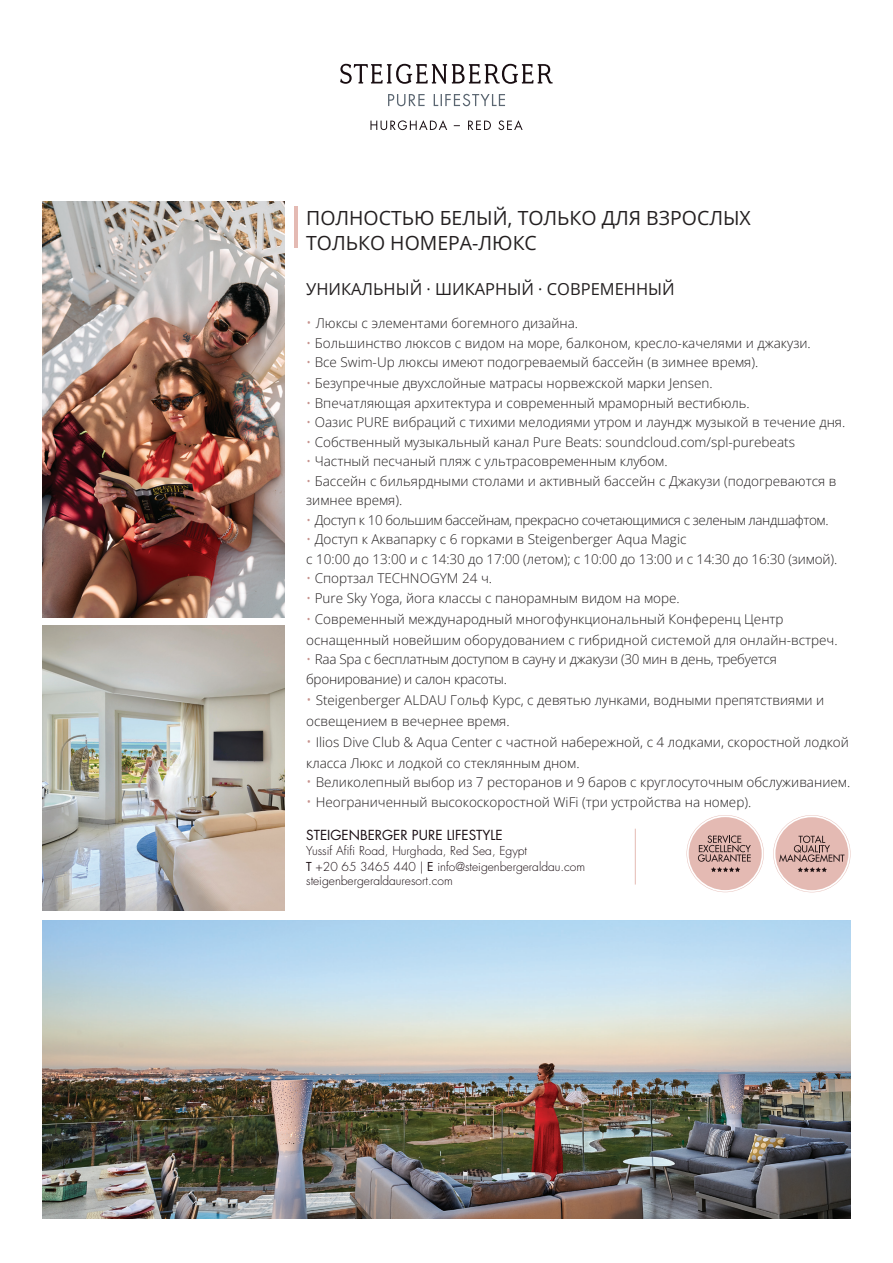
<style>
.page{position:relative;width:893px;height:1263px;background:#fff}
.page>*{position:absolute;margin:0;border:0;box-sizing:border-box;transform-origin:0 0}
.t1{font:19.5px/25.2px "Open Sans";color:#231f20}
.t2{font:16.5px "Open Sans";color:#231f20}
.t3{font:300 13.5px/21px "Open Sans";color:#231f20}
.t4{font:300 13.5px/19.5px "Open Sans";letter-spacing:-.02em;color:#231f20}
.t5{font:300 13.5px "Open Sans";letter-spacing:-.03em;color:#231f20}
.t6{font:13.5px "Futura Std";color:#1a0d12}
.t7{font:300 12px/16.2px "Futura Std";color:#1a0d12}
.s1{font-size:15px;color:#c7938e}
.s2{color:#c7938e}
.s3{font-weight:400}
</style>
<div class="page">
<svg style="left:340px;top:64px;width:213px;height:20px"></svg>
<svg style="left:388px;top:94px;width:117px;height:12px"></svg>
<svg style="left:370px;top:120px;width:153px;height:10px"></svg>
<img style="left:43px;top:202px;width:242px;height:416px">
<img style="left:43px;top:625px;width:242px;height:286px">
<img style="left:43px;top:920px;width:807px;height:298px">
<hr style="left:294px;top:206px;width:3px;height:42px;background:#e4bab3">
<svg style="left:687px;top:815px;width:77px;height:77px"></svg>
<svg style="left:773px;top:815px;width:77px;height:77px"></svg>
<hr style="left:635px;top:829px;width:1px;height:55px;background:#e4bab3">
<h1 class="t1" style="left:306px;top:205px;width:446px">ПОЛНОСТЬЮ БЕЛЫЙ, ТОЛЬКО ДЛЯ ВЗРОСЛЫХ<br>ТОЛЬКО НОМЕРА-ЛЮКС</h1>
<p class="t2" style="left:306px;top:278px;width:370px">УНИКАЛЬНЫЙ · ШИКАРНЫЙ · СОВРЕМЕННЫЙ</p>
<p class="t3" style="left:306px;top:312px;width:273px"><span class="s1">•</span> Люксы с элементами богемного дизайна.</p>
<p class="t3" style="left:306px;top:332px;width:506px"><span class="s2">•</span> Большинство люксов c видом на море, балконом, кресло-качелями и джакузи.</p>
<p class="t3" style="left:306px;top:351px;width:454px"><span class="s2">•</span> Все Swim-Up люксы имеют подогреваемый бассейн (в зимнее время).</p>
<p class="t3" style="left:306px;top:372px;width:408px"><span class="s2">•</span> Безупречные двухслойные матрасы норвежской марки Jensen.</p>
<p class="t3" style="left:306px;top:392px;width:445px"><span class="s2">•</span> Впечатляющая архитектура и современный мраморный вестибюль.</p>
<p class="t3" style="left:306px;top:411px;width:541px"><span class="s2">•</span> Оазис PURE вибраций с тихими мелодиями утром и лаундж музыкой в течение дня.</p>
<p class="t3" style="left:306px;top:431px;width:490px"><span class="s2">•</span> Собственный музыкальный канал Pure Beats: soundcloud.com/spl-purebeats</p>
<p class="t3" style="left:306px;top:450px;width:363px"><span class="s2">•</span> Частный песчаный пляж с ультрасовременным клубом.</p>
<p class="t3" style="left:306px;top:470px;width:532px;line-height:19.5px"><span class="s2">•</span> Бассейн с бильярдными столами и активный бассейн с Джакузи (подогреваются в зимнее время).</p>
<p class="t5" style="left:306px;top:510px;width:524px"><span class="s2">•</span> Доступ к 10 большим бассейнам, прекрасно сочетающимися с зеленым ландшафтом.</p>
<p class="t3" style="left:306px;top:529px;width:533px;line-height:19.5px"><span class="s2">•</span> Доступ к Аквапарку с 6 горками в Steigenberger Aqua Magic<br>с 10:00 до 13:00 и с 14:30 до 17:00 (летом); с 10:00 до 13:00 и с 14:30 до 16:30 (зимой).</p>
<p class="t3" style="left:306px;top:567px;width:187px"><span class="s2">•</span> Спортзал TECHNOGYM 24 ч.</p>
<p class="t3" style="left:306px;top:587px;width:375px"><span class="s2">•</span> Pure Sky Yoga, йога классы c панорамным видом на море.</p>
<p class="t3" style="left:306px;top:608px;width:533px"><span class="s2">•</span> Современный международный многофункциональный Конференц Центр оснащенный новейшим оборудованием с гибридной системой для онлайн-встреч.</p>
<p class="t4" style="left:306px;top:649px;width:472px"><span class="s2">•</span> Raa Spa с бесплатным доступом в сауну и джакузи (30 мин в день, требуется бронирование) и салон красоты.</p>
<p class="t3" style="left:306px;top:689px;width:519px"><span class="s1">•</span> Steigenberger ALDAU Гольф Курс, с девятью лунками, водными препятствиями и освещением в вечернее время.</p>
<p class="t3" style="left:306px;top:731px;width:544px"><span class="s1">•</span> Ilios Dive Club &amp; Aqua Center c частной набережной, с 4 лодками, скоростной лодкой класса Люкс и лодкой со стеклянным дном.</p>
<p class="t3" style="left:306px;top:771px;width:546px"><span class="s1">•</span> Великолепный выбор из 7 ресторанов и 9 баров с круглосуточным обслуживанием.</p>
<p class="t3" style="left:306px;top:791px;width:447px"><span class="s1">•</span> Неограниченный высокоскоростной WiFi (три устройства на номер).</p>
<p class="t6" style="left:306px;top:827px;width:198px">STEIGENBERGER PURE LIFESTYLE</p>
<p class="t7" style="left:306px;top:843px;width:281px">Yussif Afifi Road, Hurghada, Red Sea, Egypt<br><span class="s3">T</span> +20 65 3465 440 | <span class="s3">E</span> info@steigenbergeraldau.com</p>
<p class="t7" style="left:306px;top:873px;width:148px">steigenbergeraldauresort.com</p>
</div>
